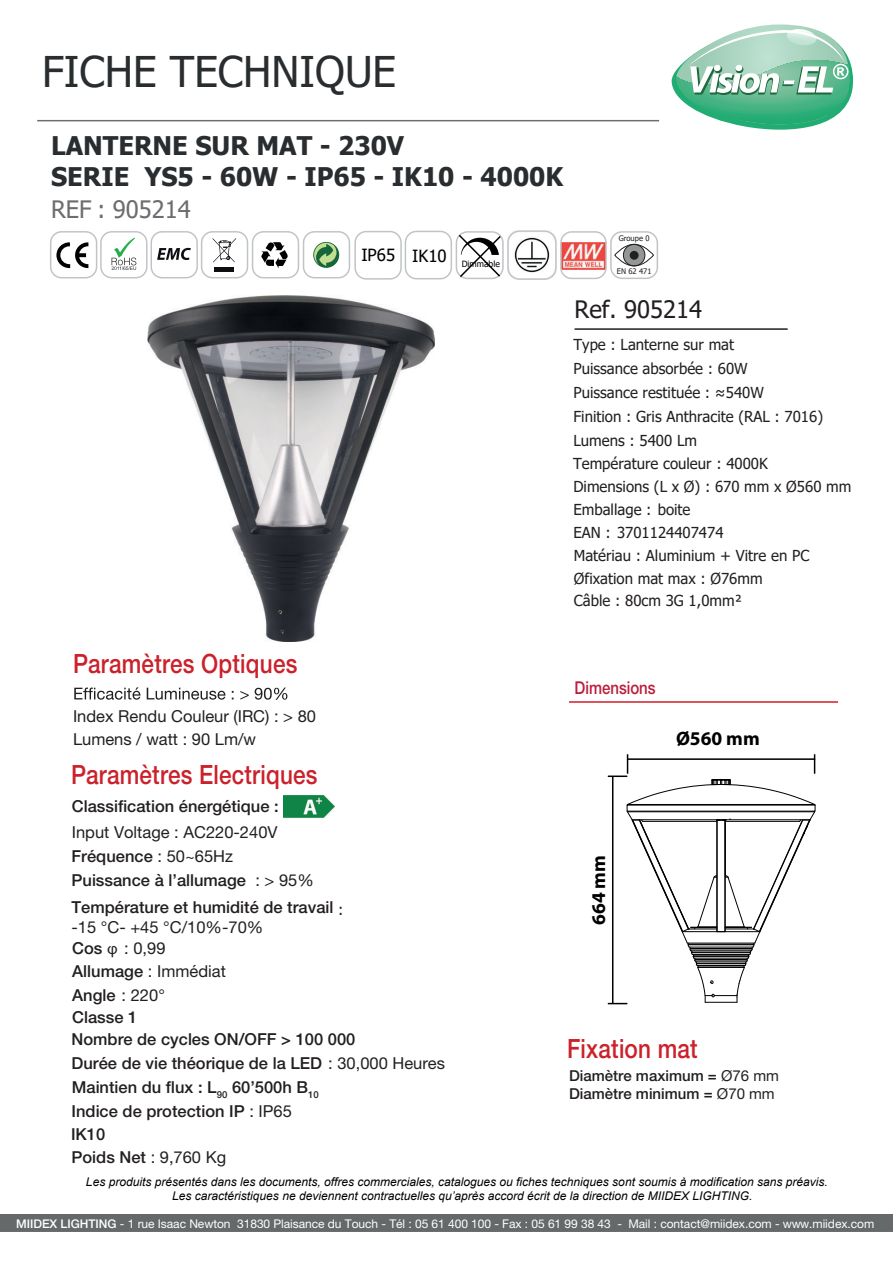
<style>
.page{position:relative;width:893px;height:1263px;background:#fff}
.page>*{position:absolute;margin:0;border:0;box-sizing:border-box;transform-origin:0 0}
.t1{font:42.3px "Tahoma";color:#292d2f}
.t2{font:500 26.55px "Helvetica Neue LT Std";letter-spacing:.01em;color:#cb212b;scale:.85 1}
.t3{font:700 25.65px/30.6px "Tahoma";color:#292d2f}
.t4{font:24px "Tahoma";color:#6c6d70}
.t5{font:24px "Tahoma";color:#231f20}
.t6{font:700 19.5px "Myriad Pro";color:#000}
.t7{font:500 17.7px "Helvetica Neue LT Std";color:#bc1e3b;scale:.85 1}
.t8{font:16.8px "Tahoma";color:#000}
.t9{font:500 16.5px/19.8px "Helvetica Neue LT Std";color:#231f20}
.t10{font:16.5px/24.2px "Helvetica Neue LT Std";color:#231f20}
.t11{font:15.15px/24px "Tahoma";color:#231f20}
.t12{font:500 15.15px "Helvetica Neue LT Std";color:#231f20}
.t13{font:italic 12px "Arial";color:#000001}
.t14{font:12px "Helvetica Neue LT Std";letter-spacing:-.005em;color:#fff}
.t15{font:8.7px "Tahoma";color:#000}
.t16{font:7.65px "Tahoma";color:#231f20}
.s1{font-weight:500}
.s2{font-weight:400}
.s3{font-family:"Myriad Pro"}
</style>
<div class="page">
<hr style="left:37px;top:120px;width:622px;height:1px;background:#6c6d70">
<svg style="left:672px;top:24px;width:181px;height:106px"></svg>
<hr style="left:575px;top:328px;width:213px;height:2px;background:#231f20">
<svg style="left:74px;top:687px;width:213px;height:13px"></svg>
<div style="left:303px;top:231px;width:47px;height:47px;border:1px solid #c1c4c7;border-radius:11px"></div>
<div style="left:100px;top:231px;width:48px;height:47px;border:1px solid #c1c4c7;border-radius:11px"></div>
<div style="left:50px;top:231px;width:47px;height:47px;border:1px solid #c1c4c7;border-radius:11px"></div>
<div style="left:150px;top:231px;width:48px;height:47px;border:1px solid #c1c4c7;border-radius:11px"></div>
<div style="left:201px;top:231px;width:47px;height:47px;border:1px solid #c1c4c7;border-radius:11px"></div>
<div style="left:252px;top:231px;width:47px;height:47px;border:1px solid #c1c4c7;border-radius:11px"></div>
<svg style="left:56px;top:242px;width:32px;height:26px"></svg>
<svg style="left:157px;top:248px;width:34px;height:12px"></svg>
<svg style="left:213px;top:238px;width:23px;height:24px"></svg>
<div style="left:214px;top:267px;width:20px;height:5px;background:#0f0c12"></div>
<svg style="left:261px;top:242px;width:27px;height:26px"></svg>
<svg style="left:313px;top:242px;width:26px;height:26px"></svg>
<svg style="left:112px;top:238px;width:24px;height:32px"></svg>
<div style="left:354px;top:231px;width:48px;height:49px;border:1px solid #c1c4c7;border-radius:11px"></div>
<div style="left:405px;top:231px;width:47px;height:48px;border:1px solid #c1c4c7;border-radius:11px"></div>
<hr style="left:569px;top:701px;width:269px;height:2px;background:#d01f26">
<img style="left:148px;top:296px;width:286px;height:346px">
<img style="left:283px;top:795px;width:51px;height:22px">
<svg style="left:608px;top:754px;width:207px;height:250px"></svg>
<hr style="left:628px;top:758px;width:187px;height:2px;background:#000">
<img style="left:562px;top:243px;width:43px;height:26px">
<div style="left:560px;top:231px;width:47px;height:48px;border:1px solid #c1c4c7;border-radius:11px"></div>
<div style="left:456px;top:231px;width:48px;height:48px;border:2px solid #c0c4c6;border-radius:11px"></div>
<svg style="left:457px;top:233px;width:45px;height:46px"></svg>
<img style="left:508px;top:231px;width:49px;height:49px">
<div style="left:610px;top:231px;width:48px;height:48px;border:1px solid #c1c4c7;border-radius:11px"></div>
<div style="left:623px;top:244px;width:22px;height:22px;background:#929697;border:1px solid #231f20;border-radius:50%"></div>
<div style="left:614px;top:244px;width:40px;height:22px;border:1px solid #231f20;border-radius:50%"></div>
<div style="left:630px;top:251px;width:9px;height:9px;background:#231f20;border-radius:50%"></div>
<div style="left:0;top:1214px;width:893px;height:17px;background:#66696a"></div>
<h1 class="t1" style="left:42px;top:43px;width:356px">FICHE TECHNIQUE</h1>
<h3 class="t3" style="left:51px;top:131px;width:514px">LANTERNE SUR MAT - 230V<br>SERIE YS5 - 60W - IP65 - IK10 - 4000K</h3>
<h3 class="t4" style="left:51px;top:193px;width:141px">REF : 905214</h3>
<p class="t8" style="left:361px;top:244px;width:87px">IP65 IK10</p>
<p class="t15" style="left:462px;top:258px;width:40px">Dimmable</p>
<p class="t16" style="left:619px;top:233px;width:32px">Groupe 0</p>
<p class="t16" style="left:617px;top:266px;width:36px">EN 62 471</p>
<h3 class="t5" style="left:575px;top:294px;width:129px">Ref. 905214</h3>
<p class="t11" style="left:573px;top:333px;width:251px">Type : Lanterne sur mat<br>Puissance absorbée : 60W<br>Puissance restituée : ≈540W<br>Finition : Gris Anthracite (RAL : 7016)<br>Lumens : 5400 Lm</p>
<p class="t11" style="left:573px;top:476px;width:279px">Dimensions (L x Ø) : 670 mm x Ø560 mm</p>
<p class="t11" style="left:573px;top:452px;width:196px">Température couleur : 4000K</p>
<p class="t11" style="left:573px;top:499px;width:152px;line-height:23.4px">Emballage : boite<br>EAN : 3701124407474</p>
<p class="t11" style="left:574px;top:544px;width:237px">Matériau : Aluminium + Vitre en PC</p>
<p class="t11" style="left:574px;top:568px;width:190px;line-height:22.5px">Øfixation mat max : Ø76mm<br>Câble : 80cm 3G 1,0mm²</p>
<h2 class="t2" style="left:73px;top:648px;width:265px">Paramètres Optiques</h2>
<p class="t10" style="left:73px;top:704px;width:245px;line-height:23.2px">Index Rendu Couleur (IRC) : &gt; 80<br>Lumens / watt : 90 Lm/w</p>
<h2 class="t2" style="left:71px;top:758px;width:292px">Paramètres Electriques</h2>
<p class="t9" style="left:72px;top:796px;width:208px">Classification énergétique :</p>
<p class="t7" style="left:575px;top:677px;width:97px">Dimensions</p>
<p class="t6" style="left:676px;top:726px;width:85px">Ø560 mm</p>
<p class="t10" style="left:72px;top:819px;width:244px">Input Voltage : AC220-240V<br><span class="s1">Fréquence</span> : 50~65Hz<br><span class="s1">Puissance à l’allumage</span> : &gt; 95%</p>
<p class="t9" style="left:72px;top:897px;width:273px">Température et humidité de travail <sub>: </sub><span class="s2">-15 °C- +45 °C/10%-70%</span></p>
<p class="t10" style="left:72px;top:959px;width:155px"><span class="s1">Allumage</span> : Immédiat</p>
<p class="t6" style="left:586px;top:925px;width:71px;rotate:-90deg">664 mm</p>
<p class="t10" style="left:72px;top:936px;width:95px"><span class="s1">Cos</span> <span class="s3">φ</span> : 0,99</p>
<p class="t9" style="left:72px;top:984px;width:94px;line-height:22px">Angle <span class="s2">: 220°<br></span>Classe 1</p>
<p class="t9" style="left:72px;top:1053px;width:375px">Durée de vie théorique de la LED <span class="s2">: 30,000 Heures</span></p>
<p class="t9" style="left:72px;top:1101px;width:222px">Indice de protection IP <span class="s2">: IP65</span></p>
<p class="t9" style="left:72px;top:1146px;width:156px">Poids Net <span class="s2">: 9,760 Kg</span></p>
<p class="t9" style="left:72px;top:1029px;width:285px">Nombre de cycles ON/OFF &gt; 100 000</p>
<h2 class="t2" style="left:567px;top:1033px;width:155px">Fixation mat</h2>
<p class="t12" style="left:569px;top:1066px;width:211px">Diamètre maximum = <span class="s2">Ø76 mm</span></p>
<p class="t9" style="left:72px;top:1076px;width:248px">Maintien du flux : L<sub>90</sub> 60’500h B<sub>10</sub></p>
<p class="t12" style="left:569px;top:1084px;width:207px">Diamètre minimum = <span class="s2">Ø70 mm</span></p>
<p class="t9" style="left:71px;top:1124px;width:36px">IK10</p>
<p class="t13" style="left:86px;top:1174px;width:743px">Les produits présentés dans les documents, offres commerciales, catalogues ou fiches techniques sont soumis à modification sans préavis.</p>
<p class="t13" style="left:172px;top:1188px;width:582px">Les caractéristiques ne deviennent contractuelles qu’après accord écrit de la direction de MIIDEX LIGHTING.</p>
<p class="t14" style="left:16px;top:1216px;width:859px"><span class="s1">MIIDEX LIGHTING</span> - 1 rue Isaac Newton 31830 Plaisance du Touch - Tél : 05 61 400 100 - Fax : 05 61 99 38 43 - Mail : contact@miidex.com - www.miidex.com</p>
</div>
